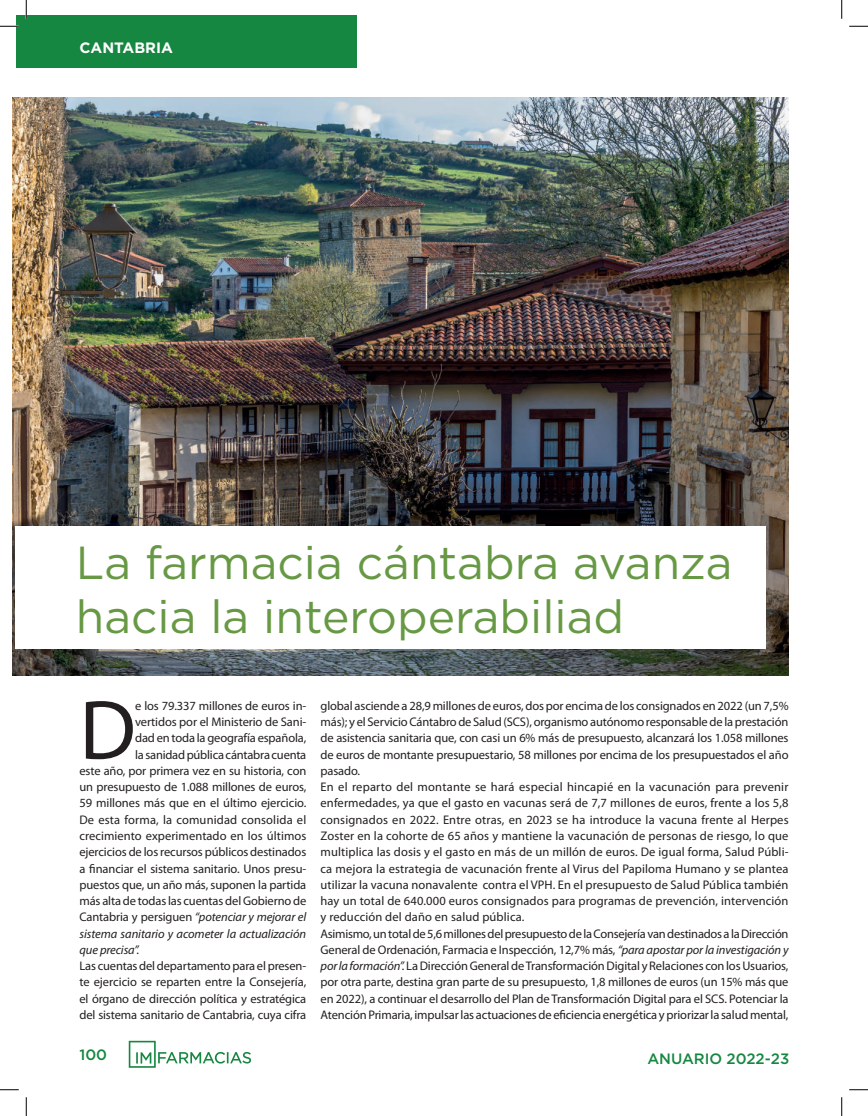
<style>
.page{position:relative;width:868px;height:1116px;background:#fff}
.page>*{position:absolute;margin:0;border:0;box-sizing:border-box;transform-origin:0 0}
.t1{font:84.88px "Myriad Pro";color:#231f20}
.t2{font:46.25px/53.8px "Gotham";color:#679944}
.t3{font:500 15px "Gotham";color:#168741}
.t4{font:700 15px "Gotham";color:#fff}
.t5{font:12.5px/16.2px "Myriad Pro";letter-spacing:-.01em;color:#231f20;text-align:justify}
.t6{font:italic 12.5px "Myriad Pro";letter-spacing:-.005em;color:#231f20}
.t7{font:12.5px "Myriad Pro";letter-spacing:.01em;color:#231f20}
.s1{font-style:normal}
.s2{font-style:italic}
</style>
<div class="page">
<div style="left:16px;top:16px;width:340px;height:52px;background:#168741"></div>
<svg style="left:129px;top:1040px;width:122px;height:27px"></svg>
<img style="left:12px;top:97px;width:776px;height:579px">
<div style="left:16px;top:526px;width:750px;height:122px;background:#fff"></div>
<svg style="left:0;top:25px;width:19px;height:2px"></svg>
<svg style="left:849px;top:25px;width:18px;height:2px"></svg>
<svg style="left:0;top:1089px;width:19px;height:1px"></svg>
<svg style="left:849px;top:1089px;width:18px;height:1px"></svg>
<svg style="left:25px;top:0;width:2px;height:19px"></svg>
<svg style="left:25px;top:1097px;width:2px;height:18px"></svg>
<svg style="left:841px;top:0;width:1px;height:19px"></svg>
<svg style="left:841px;top:1097px;width:1px;height:18px"></svg>
<p class="t4" style="left:79px;top:37px;width:95px">CANTABRIA</p>
<h2 class="t2" style="left:76px;top:535px;width:658px">La farmacia cántabra avanza hacia la interoperabiliad</h2>
<h1 class="t1" style="left:79px;top:678px;width:58px">D</h1>
<p class="t5" style="left:135px;top:697px;width:173px">e los 79.337 millones de euros in-</p>
<p class="t5" style="left:135px;top:713px;width:173px">vertidos por el Ministerio de Sani-</p>
<p class="t5" style="left:135px;top:730px;width:173px">dad en toda la geografía española,</p>
<p class="t5" style="left:135px;top:746px;width:173px">la sanidad pública cántabra cuenta</p>
<p class="t5" style="left:79px;top:762px;width:228px">este año, por primera vez en su historia, con</p>
<p class="t5" style="left:79px;top:778px;width:228px">un presupuesto de 1.088 millones de euros,</p>
<p class="t5" style="left:79px;top:795px;width:228px">59 millones más que en el último ejercicio.</p>
<p class="t7" style="left:79px;top:811px;width:228px">De esta forma, la comunidad consolida el</p>
<p class="t5" style="left:79px;top:827px;width:228px">crecimiento experimentado en los últimos</p>
<p class="t5" style="left:79px;top:843px;width:228px">ejercicios de los recursos públicos destinados</p>
<p class="t5" style="left:79px;top:860px;width:228px">a financiar el sistema sanitario. Unos presu-</p>
<p class="t5" style="left:79px;top:876px;width:228px">puestos que, un año más, suponen la partida</p>
<p class="t5" style="left:79px;top:892px;width:228px">más alta de todas las cuentas del Gobierno de</p>
<p class="t6" style="left:79px;top:909px;width:228px"><span class="s1">Cantabria y persiguen</span> “potenciar y mejorar el</p>
<p class="t6" style="left:79px;top:925px;width:228px">sistema sanitario y acometer la actualización</p>
<p class="t6" style="left:79px;top:941px;width:61px">que precisa”.</p>
<p class="t5" style="left:79px;top:957px;width:228px">Las cuentas del departamento para el presen&shy;te ejercicio se reparten entre la Consejería, el órgano de dirección política y estratégica del sistema sanitario de Cantabria, cuya cifra</p>
<p class="t5" style="left:320px;top:697px;width:469px;text-align:left">global asciende a 28,9 millones de euros, dos por encima de los consignados en 2022 (un 7,5% más); y el Servicio Cántabro de Salud (SCS), organismo autónomo responsable de la prestación de asistencia sanitaria que, con casi un 6% más de presupuesto, alcanzará los 1.058 millones de euros de montante presupuestario, 58 millones por encima de los presupuestados el año pasado.<br>En el reparto del montante se hará especial hincapié en la vacunación para prevenir enfermedades, ya que el gasto en vacunas será de 7,7 millones de euros, frente a los 5,8 consignados en 2022. Entre otras, en 2023 se ha introduce la vacuna frente al Herpes Zoster en la cohorte de 65 años y mantiene la vacunación de personas de riesgo, lo que multiplica las dosis y el gasto en más de un millón de euros. De igual forma, Salud Públi&shy;ca mejora la estrategia de vacunación frente al Virus del Papiloma Humano y se plantea utilizar la vacuna nonavalente contra el VPH. En el presupuesto de Salud Pública también hay un total de 640.000 euros consignados para programas de prevención, intervención y reducción del daño en salud pública.<br>Asimismo, un total de 5,6 millones del presupuesto de la Consejería van destinados a la Dirección General de Ordenación, Farmacia e Inspección, 12,7% más, <span class="s2">“para apostar por la investigación y por la formación”.</span> La Dirección General de Transformación Digital y Relaciones con los Usuarios, por otra parte, destina gran parte de su presupuesto, 1,8 millones de euros (un 15% más que en 2022), a continuar el desarrollo del Plan de Transformación Digital para el SCS. Potenciar la Atención Primaria, impulsar las actuaciones de eficiencia energética y priorizar la salud mental,</p>
<p class="t3" style="left:79px;top:1045px;width:29px">100</p>
<p class="t3" style="left:647px;top:1048px;width:144px">ANUARIO 2022-23</p>
</div>
